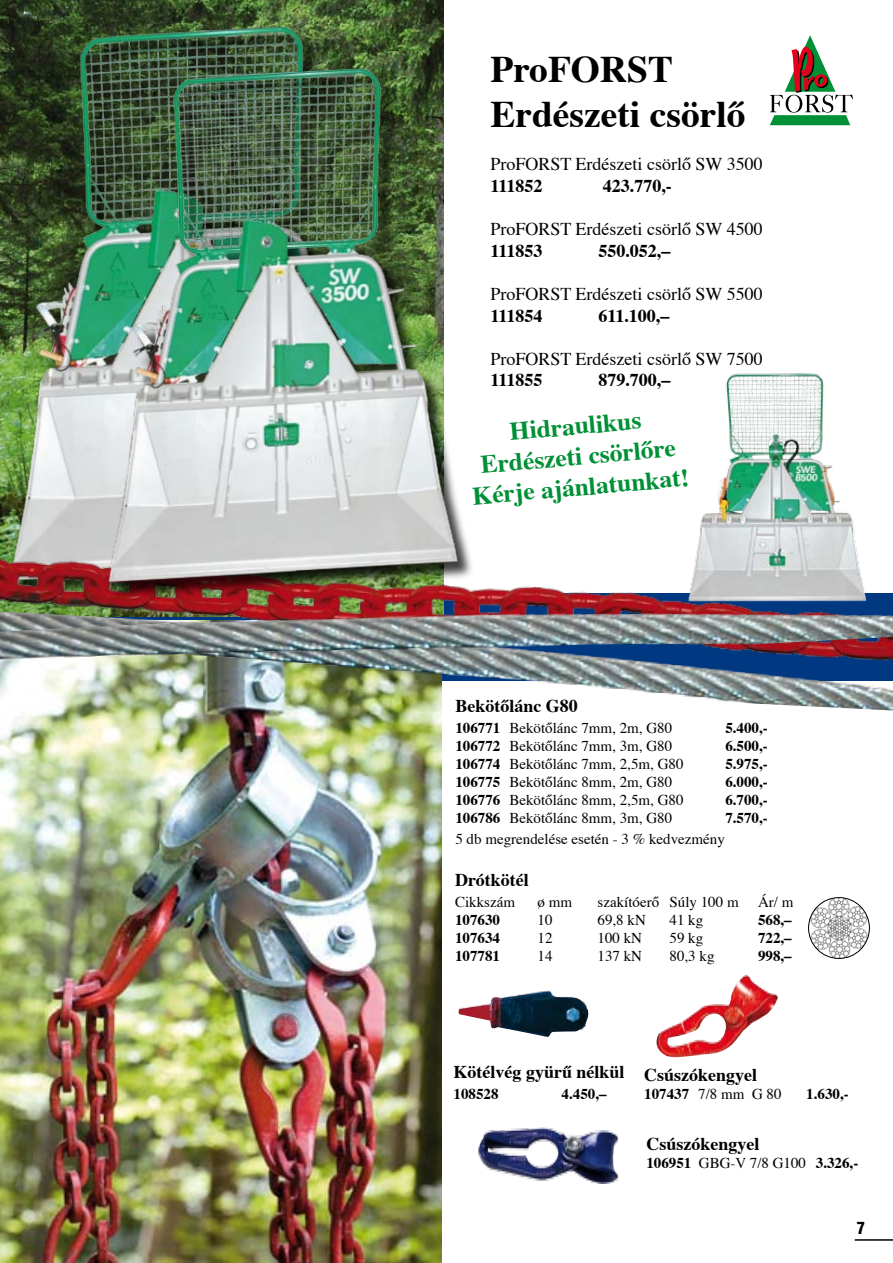
<style>
.page{position:relative;width:893px;height:1263px;background:#fff}
.page>*{position:absolute;margin:0;border:0;box-sizing:border-box;transform-origin:0 0}
.t1{font:700 37.5px/45px "Times";color:#000}
.t2{font:700 25.5px/30.6px "Times";color:#009036;text-align:center}
.t3{font:700 18px "Times";color:#000}
.t4{font:18px "Times";color:#000}
.t5{font:15px "Times";color:#000}
.t6{font:700 15px "Times";color:#000}
.s1{font-weight:700}
.s2{font-weight:400}
</style>
<div class="page">
<hr style="left:855px;top:1239px;width:38px;height:2px;background:#000">
<img style="left:0;top:713px;width:441px;height:550px">
<img style="left:0;top:0;width:402px;height:549px">
<img style="left:49px;top:700px;width:844px;height:13px">
<img style="left:0;top:549px;width:70px;height:30px">
<img style="left:0;top:579px;width:893px;height:121px">
<img style="left:478px;top:1127px;width:141px;height:56px">
<img style="left:458px;top:990px;width:131px;height:47px">
<img style="left:656px;top:975px;width:122px;height:83px">
<img style="left:808px;top:897px;width:61px;height:61px;border-radius:50%">
<div style="left:808px;top:897px;width:62px;height:62px;border:1px solid #000;border-radius:50%"></div>
<svg style="left:770px;top:35px;width:83px;height:91px"></svg>
<div style="left:109px;top:69px;width:367px;height:533px;background:#000;opacity:.75"></div>
<img style="left:70px;top:23px;width:401px;height:569px">
<img style="left:688px;top:373px;width:192px;height:232px">
<h1 class="t1" style="left:490px;top:43px;width:257px">ProFORST<br>Erdészeti csörlő</h1>
<p class="t4" style="left:490px;top:147px;width:274px">ProFORST Erdészeti csörlő SW 3500</p>
<p class="t3" style="left:490px;top:169px;width:54px">111852</p>
<p class="t3" style="left:603px;top:169px;width:70px">423.770,-</p>
<p class="t4" style="left:490px;top:212px;width:274px">ProFORST Erdészeti csörlő SW 4500</p>
<p class="t3" style="left:490px;top:233px;width:54px">111853</p>
<p class="t3" style="left:598px;top:233px;width:73px">550.052,–</p>
<p class="t4" style="left:490px;top:277px;width:274px">ProFORST Erdészeti csörlő SW 5500</p>
<p class="t3" style="left:490px;top:298px;width:54px">111854</p>
<p class="t3" style="left:598px;top:298px;width:73px">611.100,–</p>
<p class="t4" style="left:490px;top:342px;width:274px">ProFORST Erdészeti csörlő SW 7500</p>
<p class="t3" style="left:490px;top:363px;width:54px">111855</p>
<p class="t3" style="left:598px;top:363px;width:73px">879.700,–</p>
<h2 class="t2" style="left:466px;top:417px;width:219px;rotate:-5deg">Hidraulikus<br>Erdészeti csörlőre<br>Kérje ajánlatunkat!</h2>
<p class="t3" style="left:455px;top:689px;width:124px">Bekötőlánc G80</p>
<p class="t5" style="left:455px;top:714px;width:218px"><span class="s1">106771</span> Bekötőlánc 7mm, 2m, G80</p>
<p class="t6" style="left:725px;top:714px;width:44px">5.400,-</p>
<p class="t5" style="left:455px;top:732px;width:218px"><span class="s1">106772</span> Bekötőlánc 7mm, 3m, G80</p>
<p class="t6" style="left:725px;top:732px;width:44px">6.500,-</p>
<p class="t5" style="left:455px;top:750px;width:230px"><span class="s1">106774</span> Bekötőlánc 7mm, 2,5m, G80</p>
<p class="t6" style="left:725px;top:750px;width:44px">5.975,-</p>
<p class="t5" style="left:455px;top:768px;width:218px"><span class="s1">106775</span> Bekötőlánc 8mm, 2m, G80</p>
<p class="t6" style="left:725px;top:768px;width:44px">6.000,-</p>
<p class="t5" style="left:455px;top:786px;width:230px"><span class="s1">106776</span> Bekötőlánc 8mm, 2,5m, G80</p>
<p class="t6" style="left:725px;top:786px;width:44px">6.700,-</p>
<p class="t5" style="left:455px;top:804px;width:218px"><span class="s1">106786</span> Bekötőlánc 8mm, 3m, G80</p>
<p class="t6" style="left:725px;top:804px;width:44px">7.570,-</p>
<p class="t5" style="left:455px;top:825px;width:271px">5 db megrendelése esetén - 3 % kedvezmény</p>
<p class="t3" style="left:455px;top:862px;width:75px">Drótkötél</p>
<p class="t5" style="left:455px;top:888px;width:61px">Cikkszám</p>
<p class="t5" style="left:537px;top:888px;width:36px">ø mm</p>
<p class="t5" style="left:597px;top:888px;width:143px">szakítóerő Súly 100 m</p>
<p class="t5" style="left:758px;top:888px;width:37px">Ár/ m</p>
<p class="t6" style="left:455px;top:905px;width:46px">107630</p>
<p class="t5" style="left:537px;top:906px;width:16px">10</p>
<p class="t5" style="left:597px;top:906px;width:50px">69,8 kN</p>
<p class="t5" style="left:669px;top:906px;width:35px">41 kg</p>
<p class="t6" style="left:758px;top:905px;width:35px">568,–</p>
<p class="t6" style="left:455px;top:923px;width:46px">107634</p>
<p class="t5" style="left:537px;top:924px;width:16px">12</p>
<p class="t5" style="left:597px;top:924px;width:46px">100 kN</p>
<p class="t5" style="left:669px;top:924px;width:35px">59 kg</p>
<p class="t6" style="left:758px;top:923px;width:35px">722,–</p>
<p class="t6" style="left:455px;top:941px;width:46px">107781</p>
<p class="t5" style="left:537px;top:942px;width:16px">14</p>
<p class="t5" style="left:597px;top:942px;width:46px">137 kN</p>
<p class="t5" style="left:669px;top:942px;width:46px">80,3 kg</p>
<p class="t6" style="left:758px;top:941px;width:35px">998,–</p>
<p class="t3" style="left:454px;top:1055px;width:173px">Kötélvég gyürű nélkül</p>
<p class="t6" style="left:454px;top:1080px;width:46px">108528</p>
<p class="t6" style="left:562px;top:1080px;width:46px">4.450,–</p>
<p class="t3" style="left:644px;top:1058px;width:115px">Csúszókengyel</p>
<p class="t5" style="left:644px;top:1080px;width:139px"><span class="s1">107437</span> 7/8 mm G 80</p>
<p class="t6" style="left:806px;top:1080px;width:44px">1.630,-</p>
<p class="t3" style="left:646px;top:1127px;width:115px">Csúszókengyel</p>
<p class="t6" style="left:646px;top:1149px;width:213px">106951 <span class="s2">GBG-V 7/8 G100</span> 3.326,-</p>
</div>
